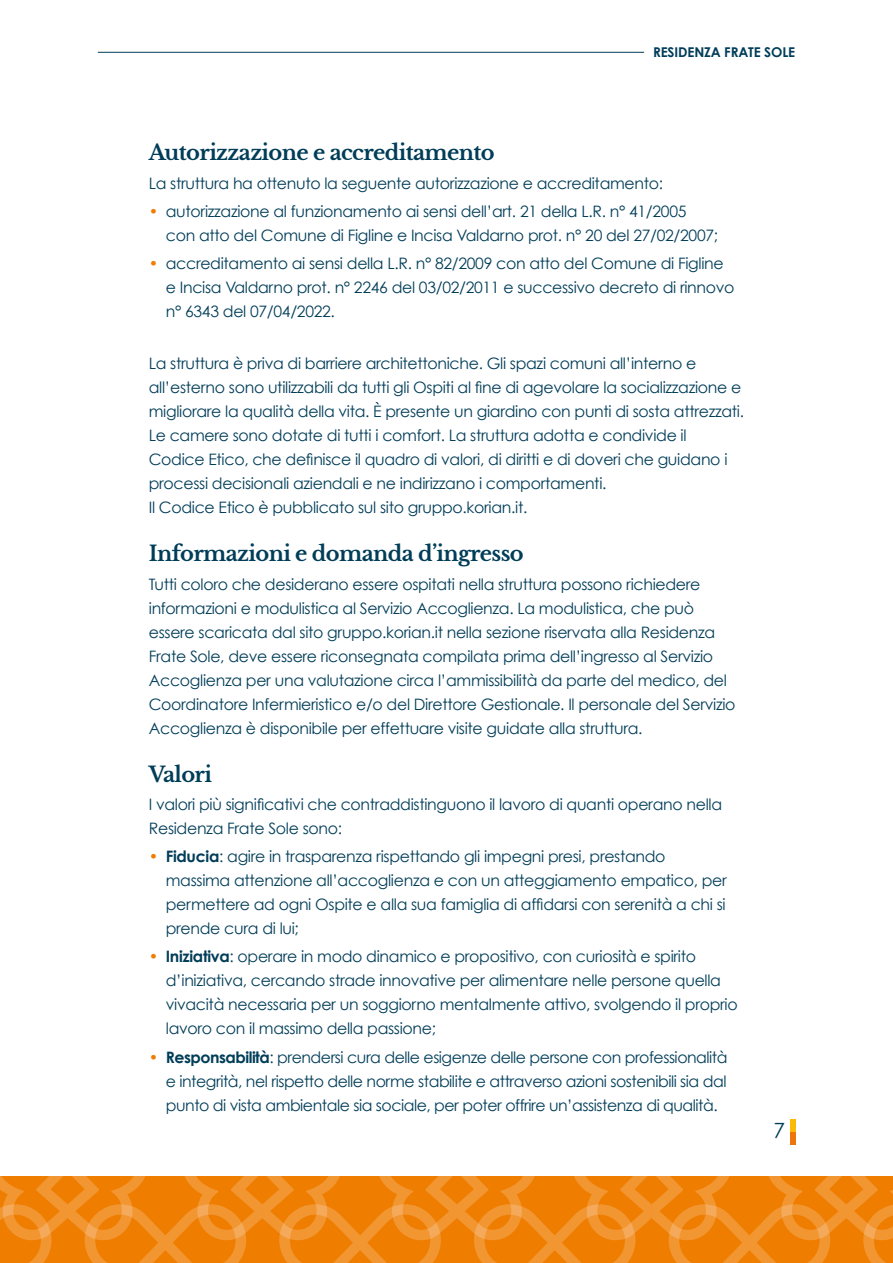
<style>
.page{position:relative;width:893px;height:1263px;background:#fff}
.page>*{position:absolute;margin:0;border:0;box-sizing:border-box;transform-origin:0 0}
.t1{font:700 21px "Libre Baskerville";letter-spacing:-.03em;color:#003d58}
.t2{font:21px "Century Gothic";color:#003d58}
.t3{font:15.75px/24px "Century Gothic";letter-spacing:-.02em;color:#003d58}
.t4{font:700 13.5px "Century Gothic";letter-spacing:-.01em;color:#003d58}
.s1{color:#ef7d00}
.s2{font-weight:700}
</style>
<div class="page">
<svg style="left:0;top:1176px;width:893px;height:87px;background:#f08613"></svg>
<hr style="left:98px;top:52px;width:546px;height:1px;background:#003d58">
<div style="left:790px;top:1132px;width:5px;height:12px;background:#ee740d"></div>
<div style="left:790px;top:1119px;width:5px;height:13px;background:#fbb908"></div>
<p class="t4" style="left:653px;top:44px;width:144px">RESIDENZA FRATE SOLE</p>
<h1 class="t1" style="left:149px;top:140px;width:347px">Autorizzazione e accreditamento</h1>
<p class="t3" style="left:149px;top:171px;width:516px">La struttura ha ottenuto la seguente autorizzazione e accreditamento:</p>
<p class="t3" style="left:166px;top:199px;width:554px;text-indent:-17px"><span class="s1">•</span> autorizzazione al funzionamento ai sensi dell’art. 21 della L.R. n° 41/2005 con atto del Comune di Figline e Incisa Valdarno prot. n° 20 del 27/02/2007;</p>
<p class="t3" style="left:166px;top:251px;width:570px;text-indent:-17px"><span class="s1">•</span> accreditamento ai sensi della L.R. n° 82/2009 con atto del Comune di Figline e Incisa Valdarno prot. n° 2246 del 03/02/2011 e successivo decreto di rinnovo n° 6343 del 07/04/2022.</p>
<p class="t3" style="left:149px;top:351px;width:597px">La struttura è priva di barriere architettoniche. Gli spazi comuni all’interno e all’esterno sono utilizzabili da tutti gli Ospiti al fine di agevolare la socializzazione e migliorare la qualità della vita. È presente un giardino con punti di sosta attrezzati.<br>Le camere sono dotate di tutti i comfort. La struttura adotta e condivide il Codice Etico, che definisce il quadro di valori, di diritti e di doveri che guidano i processi decisionali aziendali e ne indirizzano i comportamenti.<br>Il Codice Etico è pubblicato sul sito gruppo.korian.it.</p>
<h1 class="t1" style="left:149px;top:541px;width:376px">Informazioni e domanda d’ingresso</h1>
<p class="t3" style="left:149px;top:572px;width:588px">Tutti coloro che desiderano essere ospitati nella struttura possono richiedere informazioni e modulistica al Servizio Accoglienza. La modulistica, che può essere scaricata dal sito gruppo.korian.it nella sezione riservata alla Residenza Frate Sole, deve essere riconsegnata compilata prima dell’ingresso al Servizio Accoglienza per una valutazione circa l’ammissibilità da parte del medico, del Coordinatore Infermieristico e/o del Direttore Gestionale. Il personale del Servizio Accoglienza è disponibile per effettuare visite guidate alla struttura.</p>
<h1 class="t1" style="left:149px;top:761px;width:65px">Valori</h1>
<p class="t3" style="left:149px;top:792px;width:575px">I valori più significativi che contraddistinguono il lavoro di quanti operano nella<br>Residenza Frate Sole sono:</p>
<p class="t3" style="left:166px;top:844px;width:562px;text-indent:-17px"><span class="s1">•</span> <span class="s2">Fiducia</span>: agire in trasparenza rispettando gli impegni presi, prestando massima attenzione all’accoglienza e con un atteggiamento empatico, per permettere ad ogni Ospite e alla sua famiglia di affidarsi con serenità a chi si prende cura di lui;</p>
<p class="t3" style="left:166px;top:944px;width:573px;text-indent:-17px"><span class="s1">•</span> <span class="s2">Iniziativa</span>: operare in modo dinamico e propositivo, con curiosità e spirito d’iniziativa, cercando strade innovative per alimentare nelle persone quella vivacità necessaria per un soggiorno mentalmente attivo, svolgendo il proprio lavoro con il massimo della passione;</p>
<p class="t3" style="left:166px;top:1045px;width:563px;text-align:justify;text-indent:-17px"><span class="s1">•</span> <span class="s2">Responsabilità</span>: prendersi cura delle esigenze delle persone con professionalità e integrità, nel rispetto delle norme stabilite e attraverso azioni sostenibili sia dal punto di vista ambientale sia sociale, per poter offrire un’assistenza di qualità.</p>
<h1 class="t2" style="left:773px;top:1118px;width:13px">7</h1>
</div>
